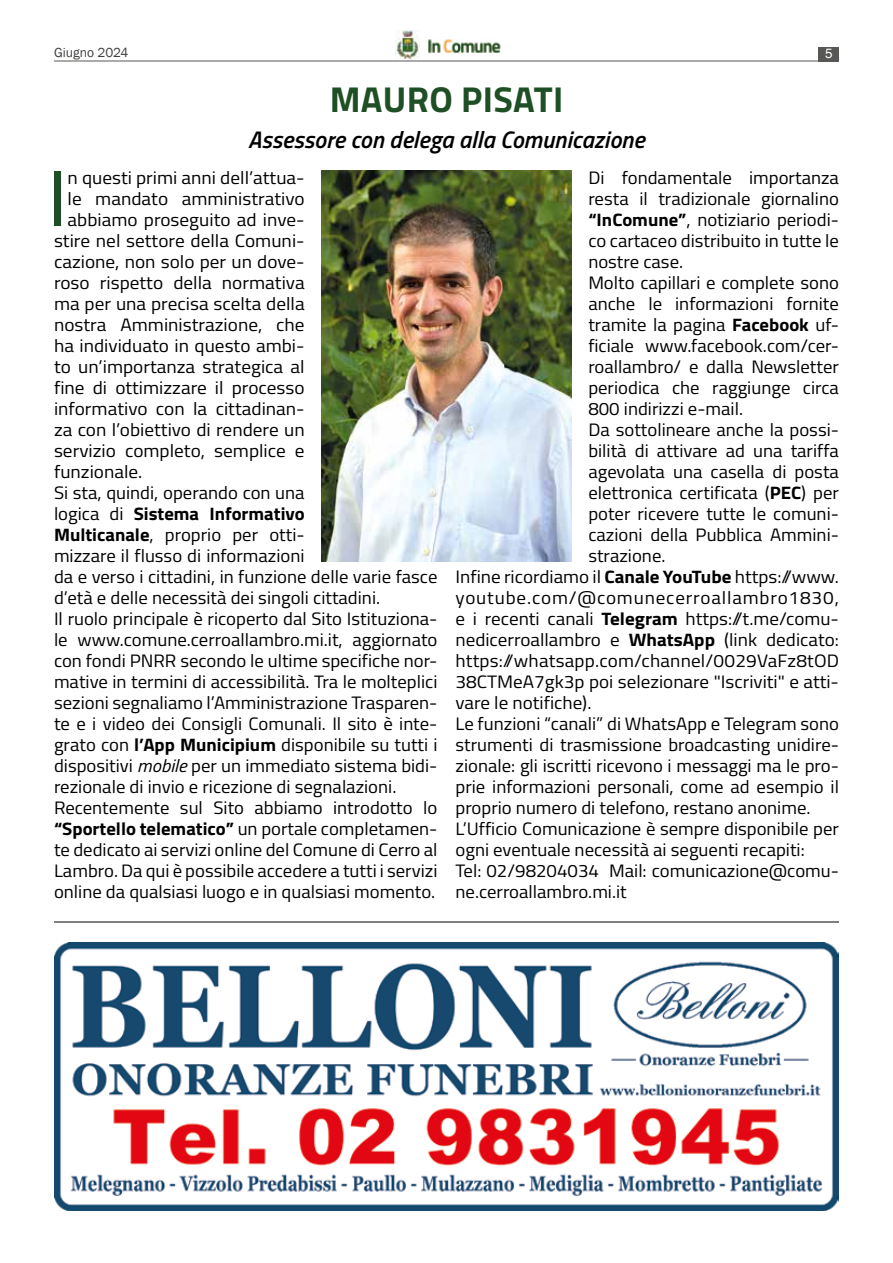
<style>
.page{position:relative;width:893px;height:1263px;background:#fff}
.page>*{position:absolute;margin:0;border:0;box-sizing:border-box;transform-origin:0 0}
.t1{font:78.75px "Titillium";color:#1e4f24;scale:1.07 1}
.t2{font:700 36px "Titillium";letter-spacing:.01em;color:#1f4f24}
.t3{font:italic 600 24px "Titillium";color:#000}
.t4{font:18px "Titillium";color:#000;scale:1.04 1}
.t5{font:18px "Titillium";color:#000;scale:1.07 1}
.t6{font:18px "Titillium";color:#000;scale:1.06 1}
.t7{font:700 18px "Titillium";color:#000;scale:1.04 1}
.t8{font:18px "Titillium";letter-spacing:.045em;color:#000;scale:1.06 1}
.t9{font:13.5px "Franklin Gothic";color:#3f3f3e}
.t10{font:13.5px "Helvetica";color:#fff}
.s1{font-weight:400}
.s2{font-weight:700}
.s3{font-style:italic}
</style>
<div class="page">
<hr style="left:54px;top:61px;width:785px;height:1px;background:#575756">
<div style="left:819px;top:47px;width:20px;height:14px;background:#575756"></div>
<img style="left:396px;top:30px;width:23px;height:29px">
<img style="left:428px;top:39px;width:73px;height:14px">
<hr style="left:54px;top:922px;width:785px;height:1px;background:#000">
<img style="left:54px;top:942px;width:785px;height:268px">
<img style="left:322px;top:170px;width:249px;height:391px">
<p class="t9" style="left:54px;top:44px;width:76px">Giugno 2024</p>
<p class="t10" style="left:825px;top:43px;width:9px">5</p>
<h2 class="t2" style="left:330px;top:72px;width:235px">MAURO PISATI</h2>
<h3 class="t3" style="left:248px;top:121px;width:398px">Assessore con delega alla Comunicazione</h3>
<h1 class="t1" style="left:47px;top:140px;width:21px">I</h1>
<p class="t5" style="left:68px;top:164px;width:223px">n questi primi anni dell’attua-</p>
<p class="t5" style="left:68px;top:185px;width:223px">le mandato amministrativo</p>
<p class="t5" style="left:68px;top:206px;width:223px">abbiamo proseguito ad inve-</p>
<p class="t5" style="left:54px;top:227px;width:236px">stire nel settore della Comuni-</p>
<p class="t5" style="left:54px;top:248px;width:236px">cazione, non solo per un dove-</p>
<p class="t5" style="left:54px;top:269px;width:236px">roso rispetto della normativa</p>
<p class="t5" style="left:54px;top:290px;width:236px">ma per una precisa scelta della</p>
<p class="t5" style="left:54px;top:311px;width:236px">nostra Amministrazione, che</p>
<p class="t5" style="left:54px;top:332px;width:236px">ha individuato in questo ambi-</p>
<p class="t5" style="left:54px;top:353px;width:236px">to un’importanza strategica al</p>
<p class="t5" style="left:54px;top:374px;width:236px">fine di ottimizzare il processo</p>
<p class="t5" style="left:54px;top:395px;width:236px">informativo con la cittadinan-</p>
<p class="t5" style="left:54px;top:416px;width:236px">za con l’obiettivo di rendere un</p>
<p class="t5" style="left:54px;top:437px;width:236px">servizio completo, semplice e</p>
<p class="t5" style="left:54px;top:458px;width:84px">funzionale.</p>
<p class="t4" style="left:54px;top:479px;width:243px">Si sta, quindi, operando con una</p>
<p class="t7" style="left:54px;top:500px;width:243px"><span class="s1">logica di</span> Sistema Informativo</p>
<p class="t4" style="left:54px;top:521px;width:242px"><span class="s2">Multicanale</span>, proprio per otti-</p>
<p class="t4" style="left:54px;top:542px;width:242px">mizzare il flusso di informazioni</p>
<p class="t4" style="left:54px;top:563px;width:370px">da e verso i cittadini, in funzione delle varie fasce</p>
<p class="t4" style="left:54px;top:584px;width:315px">d’età e delle necessità dei singoli cittadini.</p>
<p class="t4" style="left:54px;top:605px;width:370px">Il ruolo principale è ricoperto dal Sito Istituziona-</p>
<p class="t4" style="left:54px;top:626px;width:370px">le www.comune.cerroallambro.mi.it, aggiornato</p>
<p class="t4" style="left:54px;top:647px;width:370px">con fondi PNRR secondo le ultime specifiche nor-</p>
<p class="t4" style="left:54px;top:668px;width:370px">mative in termini di accessibilità. Tra le molteplici</p>
<p class="t4" style="left:54px;top:689px;width:370px">sezioni segnaliamo l’Amministrazione Trasparen-</p>
<p class="t4" style="left:54px;top:710px;width:370px">te e i video dei Consigli Comunali. Il sito è inte-</p>
<p class="t4" style="left:54px;top:731px;width:370px">grato con <span class="s2">l’App Municipium</span> disponibile su tutti i</p>
<p class="t4" style="left:54px;top:752px;width:370px">dispositivi <span class="s3">mobile</span> per un immediato sistema bidi-</p>
<p class="t4" style="left:54px;top:773px;width:331px">rezionale di invio e ricezione di segnalazioni.</p>
<p class="t4" style="left:54px;top:794px;width:370px">Recentemente sul Sito abbiamo introdotto lo</p>
<p class="t7" style="left:54px;top:815px;width:370px">“Sportello telematico” <span class="s1">un portale completamen-</span></p>
<p class="t4" style="left:54px;top:836px;width:370px">te dedicato ai servizi online del Comune di Cerro al</p>
<p class="t4" style="left:54px;top:857px;width:370px">Lambro. Da qui è possibile accedere a tutti i servizi</p>
<p class="t4" style="left:54px;top:878px;width:368px">online da qualsiasi luogo e in qualsiasi momento.</p>
<p class="t4" style="left:588px;top:164px;width:243px">Di fondamentale importanza</p>
<p class="t4" style="left:588px;top:185px;width:242px">resta il tradizionale giornalino</p>
<p class="t4" style="left:588px;top:206px;width:242px"><span class="s2">“InComune”</span>, notiziario periodi-</p>
<p class="t4" style="left:588px;top:227px;width:243px">co cartaceo distribuito in tutte le</p>
<p class="t4" style="left:588px;top:248px;width:93px">nostre case.</p>
<p class="t4" style="left:588px;top:269px;width:243px">Molto capillari e complete sono</p>
<p class="t4" style="left:588px;top:290px;width:243px">anche le informazioni fornite</p>
<p class="t4" style="left:588px;top:311px;width:242px">tramite la pagina <span class="s2">Facebook</span> uf-</p>
<p class="t4" style="left:588px;top:332px;width:242px">ficiale www.facebook.com/cer-</p>
<p class="t4" style="left:588px;top:353px;width:243px">roallambro/ e dalla Newsletter</p>
<p class="t4" style="left:588px;top:374px;width:243px">periodica che raggiunge circa</p>
<p class="t4" style="left:588px;top:395px;width:150px">800 indirizzi e-mail.</p>
<p class="t4" style="left:588px;top:416px;width:242px">Da sottolineare anche la possi-</p>
<p class="t4" style="left:588px;top:437px;width:243px">bilità di attivare ad una tariffa</p>
<p class="t4" style="left:588px;top:458px;width:242px">agevolata una casella di posta</p>
<p class="t4" style="left:588px;top:479px;width:242px">elettronica certificata (<span class="s2">PEC</span>) per</p>
<p class="t4" style="left:588px;top:500px;width:242px">poter ricevere tutte le comuni-</p>
<p class="t4" style="left:588px;top:521px;width:242px">cazioni della Pubblica Ammini-</p>
<p class="t4" style="left:588px;top:542px;width:76px">strazione.</p>
<p class="t6" style="left:455px;top:563px;width:363px">Infine ricordiamo il <span class="s2">Canale YouTube</span> https://www.</p>
<p class="t8" style="left:455px;top:584px;width:363px">youtube.com/@comunecerroallambro1830,</p>
<p class="t6" style="left:455px;top:605px;width:363px">e i recenti canali <span class="s2">Telegram</span> https://t.me/comu-</p>
<p class="t6" style="left:455px;top:626px;width:363px">nedicerroallambro e <span class="s2">WhatsApp</span> (link dedicato:</p>
<p class="t6" style="left:455px;top:647px;width:363px">https://whatsapp.com/channel/0029VaFz8tOD</p>
<p class="t6" style="left:455px;top:668px;width:363px">38CTMeA7gk3p poi selezionare "Iscriviti" e atti-</p>
<p class="t6" style="left:455px;top:689px;width:130px">vare le notifiche).</p>
<p class="t4" style="left:455px;top:710px;width:370px">Le funzioni “canali” di WhatsApp e Telegram sono</p>
<p class="t4" style="left:455px;top:731px;width:370px">strumenti di trasmissione broadcasting unidire-</p>
<p class="t4" style="left:455px;top:752px;width:370px">zionale: gli iscritti ricevono i messaggi ma le pro-</p>
<p class="t4" style="left:455px;top:773px;width:370px">prie informazioni personali, come ad esempio il</p>
<p class="t4" style="left:455px;top:794px;width:343px">proprio numero di telefono, restano anonime.</p>
<p class="t4" style="left:455px;top:815px;width:370px">L’Ufficio Comunicazione è sempre disponibile per</p>
<p class="t4" style="left:455px;top:836px;width:337px">ogni eventuale necessità ai seguenti recapiti:</p>
<p class="t4" style="left:455px;top:857px;width:370px">Tel: 02/98204034 Mail: comunicazione@comu-</p>
<p class="t4" style="left:455px;top:878px;width:166px">ne.cerroallambro.mi.it</p>
</div>
